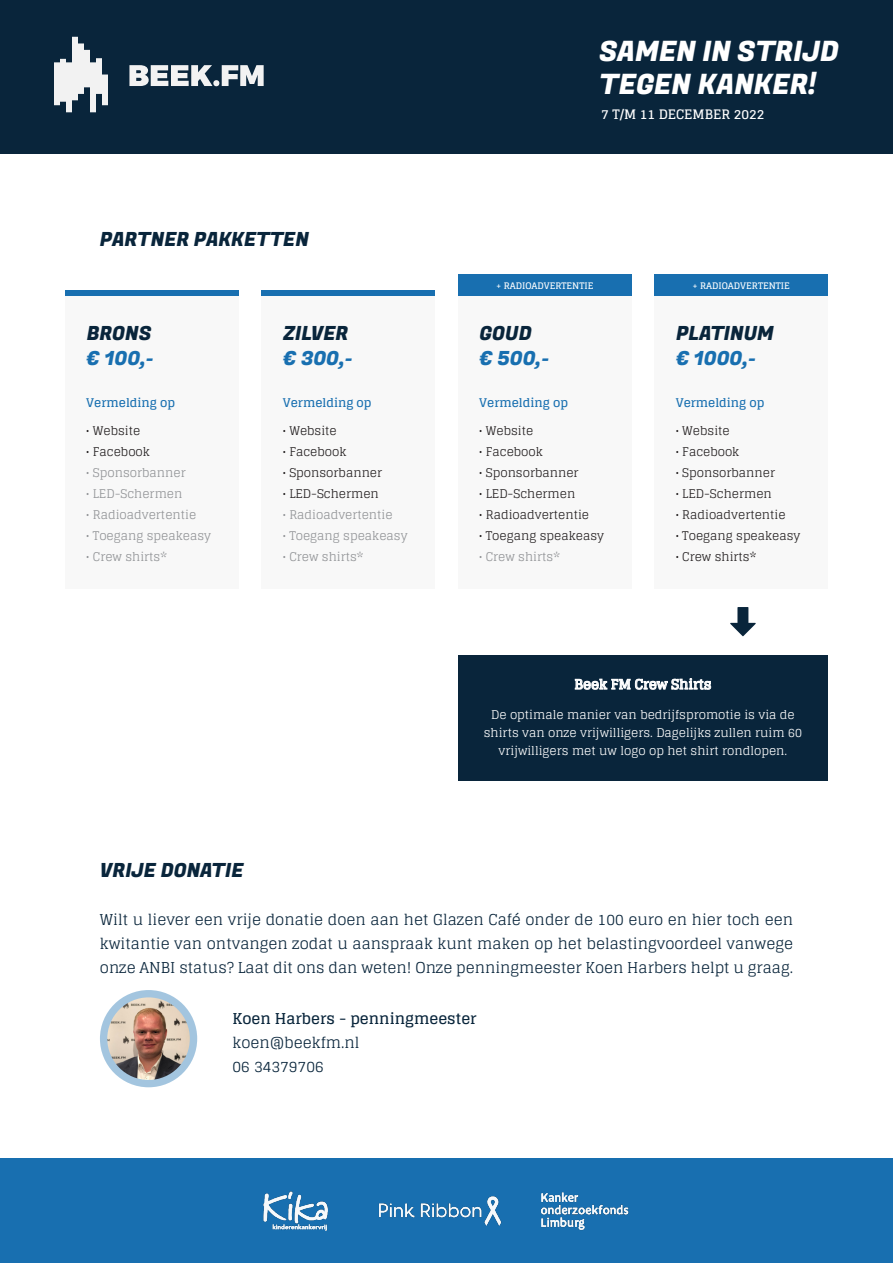
<style>
.page{position:relative;width:893px;height:1263px;background:#fff}
.page>*{position:absolute;margin:0;border:0;box-sizing:border-box;transform-origin:0 0}
.t1{font:28.05px "Fugaz One";color:#fff}
.t2{font:19.5px "Fugaz One";color:#09253b}
.t3{font:19.5px "Fugaz One";color:#186fb0}
.t4{font:15px/24px "Glegoo";color:#09253b;text-align:justify}
.t5{font:700 15px "Glegoo";color:#09253b}
.t6{font:700 13.5px "Glegoo";color:#fff}
.t7{font:700 13.05px "Glegoo";color:#fff}
.t8{font:12px "Glegoo";color:#231f20}
.t9{font:12px/18px "Glegoo";color:#fff;text-align:center}
.t10{font:12px "Glegoo";color:#919396}
.t11{font:700 12px "Glegoo";color:#186fb0}
.t12{font:700 9px "Glegoo";color:#fff}
</style>
<div class="page">
<div style="left:100px;top:990px;width:97px;height:97px;background:#a3c5df;border-radius:50%"></div>
<div style="left:65px;top:296px;width:174px;height:292px;background:#f2f2f2"></div>
<div style="left:0;top:0;width:893px;height:153px;background:#09253b"></div>
<svg style="left:54px;top:37px;width:54px;height:75px"></svg>
<svg style="left:129px;top:65px;width:135px;height:21px"></svg>
<div style="left:0;top:1159px;width:893px;height:104px;background:#186fb0"></div>
<img style="left:263px;top:1191px;width:366px;height:40px">
<div style="left:65px;top:290px;width:174px;height:6px;background:#186fb0"></div>
<div style="left:261px;top:290px;width:174px;height:6px;background:#186fb0"></div>
<div style="left:458px;top:274px;width:173px;height:22px;background:#186fb0"></div>
<div style="left:654px;top:274px;width:174px;height:22px;background:#186fb0"></div>
<div style="left:654px;top:296px;width:174px;height:292px;background:#f2f2f2"></div>
<div style="left:458px;top:296px;width:173px;height:292px;background:#f2f2f2"></div>
<div style="left:261px;top:296px;width:174px;height:292px;background:#f2f2f2"></div>
<div style="left:458px;top:655px;width:370px;height:125px;background:#09253b"></div>
<svg style="left:730px;top:607px;width:26px;height:29px"></svg>
<svg style="left:575px;top:678px;width:136px;height:12px"></svg>
<img style="left:107px;top:997px;width:83px;height:83px;border-radius:41px">
<p class="t1" style="left:599px;top:32px;width:241px">SAMEN IN STRIJD</p>
<p class="t1" style="left:599px;top:64px;width:219px">TEGEN KANKER!</p>
<p class="t2" style="left:100px;top:225px;width:210px">PARTNER PAKKETTEN</p>
<p class="t2" style="left:87px;top:320px;width:66px">BRONS</p>
<p class="t3" style="left:86px;top:344px;width:69px">€ 100,-</p>
<p class="t11" style="left:86px;top:396px;width:90px">Vermelding op</p>
<p class="t8" style="left:86px;top:424px;width:56px">• Website</p>
<p class="t8" style="left:86px;top:445px;width:65px">• Facebook</p>
<p class="t10" style="left:86px;top:466px;width:101px">• Sponsorbanner</p>
<p class="t10" style="left:86px;top:487px;width:98px">• LED-Schermen</p>
<p class="t10" style="left:86px;top:508px;width:111px">• Radioadvertentie</p>
<p class="t10" style="left:86px;top:529px;width:126px">• Toegang speakeasy</p>
<p class="t10" style="left:86px;top:550px;width:82px">• Crew shirts*</p>
<p class="t2" style="left:283px;top:320px;width:67px">ZILVER</p>
<p class="t3" style="left:283px;top:344px;width:72px">€ 300,-</p>
<p class="t11" style="left:283px;top:396px;width:90px">Vermelding op</p>
<p class="t8" style="left:283px;top:424px;width:56px">• Website</p>
<p class="t8" style="left:283px;top:445px;width:65px">• Facebook</p>
<p class="t8" style="left:283px;top:466px;width:101px">• Sponsorbanner</p>
<p class="t8" style="left:283px;top:487px;width:98px">• LED-Schermen</p>
<p class="t10" style="left:283px;top:508px;width:111px">• Radioadvertentie</p>
<p class="t10" style="left:283px;top:529px;width:126px">• Toegang speakeasy</p>
<p class="t10" style="left:283px;top:550px;width:82px">• Crew shirts*</p>
<p class="t7" style="left:601px;top:107px;width:165px">7 T/M 11 DECEMBER 2022</p>
<p class="t12" style="left:496px;top:280px;width:99px">+ RADIOADVERTENTIE</p>
<p class="t12" style="left:692px;top:280px;width:99px">+ RADIOADVERTENTIE</p>
<p class="t2" style="left:480px;top:320px;width:54px">GOUD</p>
<p class="t3" style="left:479px;top:344px;width:72px">€ 500,-</p>
<p class="t11" style="left:479px;top:396px;width:90px">Vermelding op</p>
<p class="t8" style="left:479px;top:424px;width:56px">• Website</p>
<p class="t8" style="left:479px;top:445px;width:65px">• Facebook</p>
<p class="t8" style="left:479px;top:466px;width:101px">• Sponsorbanner</p>
<p class="t8" style="left:479px;top:487px;width:98px">• LED-Schermen</p>
<p class="t8" style="left:479px;top:508px;width:111px">• Radioadvertentie</p>
<p class="t8" style="left:479px;top:529px;width:126px">• Toegang speakeasy</p>
<p class="t10" style="left:479px;top:550px;width:82px">• Crew shirts*</p>
<p class="t2" style="left:676px;top:320px;width:99px">PLATINUM</p>
<p class="t3" style="left:676px;top:344px;width:82px">€ 1000,-</p>
<p class="t11" style="left:676px;top:396px;width:90px">Vermelding op</p>
<p class="t8" style="left:676px;top:424px;width:56px">• Website</p>
<p class="t8" style="left:676px;top:445px;width:65px">• Facebook</p>
<p class="t8" style="left:676px;top:466px;width:101px">• Sponsorbanner</p>
<p class="t8" style="left:676px;top:487px;width:98px">• LED-Schermen</p>
<p class="t8" style="left:676px;top:508px;width:111px">• Radioadvertentie</p>
<p class="t8" style="left:676px;top:529px;width:126px">• Toegang speakeasy</p>
<p class="t8" style="left:676px;top:550px;width:82px">• Crew shirts*</p>
<p class="t6" style="left:574px;top:677px;width:139px">Beek FM Crew Shirts</p>
<p class="t9" style="left:484px;top:705px;width:320px">De optimale manier van bedrijfspromotie is via de shirts van onze vrijwilligers. Dagelijks zullen ruim 60 vrijwilligers met uw logo op het shirt rondlopen.</p>
<p class="t2" style="left:100px;top:856px;width:145px">VRIJE DONATIE</p>
<p class="t4" style="left:100px;top:907px;width:695px">Wilt u liever een vrije donatie doen aan het Glazen Café onder de 100 euro en hier toch een kwitantie van ontvangen zodat u aanspraak kunt maken op het belastingvoordeel vanwege onze ANBI status? Laat dit ons dan weten! Onze penningmeester Koen Harbers helpt u graag.</p>
<p class="t5" style="left:232px;top:1010px;width:246px">Koen Harbers - penningmeester</p>
<p class="t4" style="left:232px;top:1031px;width:129px">koen@beekfm.nl</p>
<p class="t4" style="left:232px;top:1055px;width:93px">06 34379706</p>
</div>
